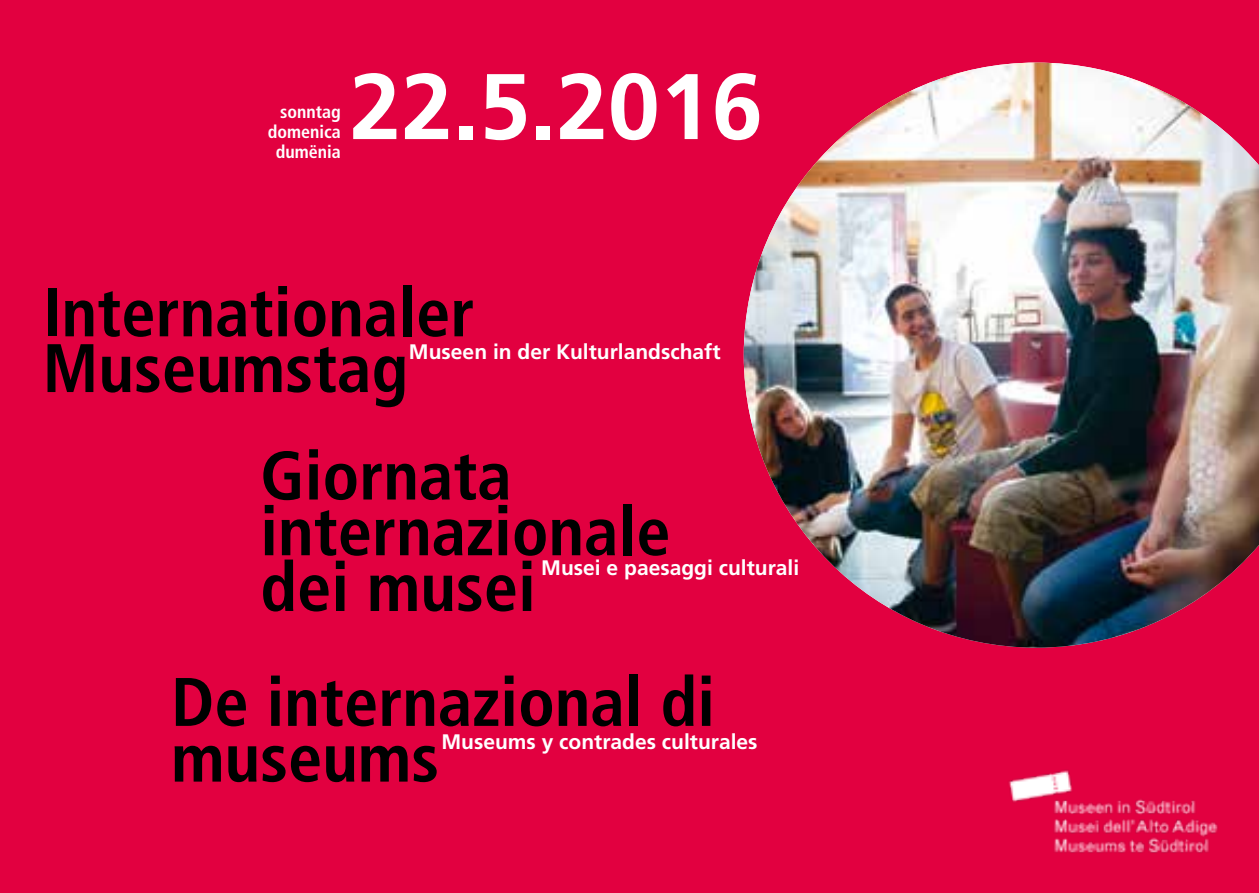
<style>
.page{position:relative;width:1259px;height:893px;background:#e20040}
.page>*{position:absolute;margin:0;border:0;box-sizing:border-box;transform-origin:0 0}
.t1{font:700 93px "Frutiger";color:#fff}
.t2{font:700 condensed 68.4px/55.8px "Frutiger";color:#000}
.t3{font:700 21px "Frutiger";color:#fff}
.t4{font:700 condensed 18px/19.8px "Frutiger";color:#fff;text-align:center}
</style>
<div class="page">
<img style="left:1008px;top:770px;width:210px;height:83px">
<img style="left:744px;top:63px;width:515px;height:585px">
<p class="t4" style="left:280px;top:102px;width:62px">sonntag</p>
<p class="t4" style="left:268px;top:122px;width:75px">domenica dumënia</p>
<h1 class="t1" style="left:349px;top:52px;width:415px">22.5.2016</h1>
<p class="t2" style="left:43px;top:285px;width:433px">Internationaler<br>Museumstag</p>
<p class="t3" style="left:409px;top:340px;width:313px">Museen in der Kulturlandschaft</p>
<p class="t2" style="left:260px;top:448px;width:412px">Giornata internazionale dei musei</p>
<p class="t3" style="left:541px;top:556px;width:259px">Musei e paesaggi culturali</p>
<p class="t2" style="left:171px;top:674px;width:545px">De internazional di museums</p>
<p class="t3" style="left:441px;top:729px;width:318px">Museums y contrades culturales</p>
</div>
